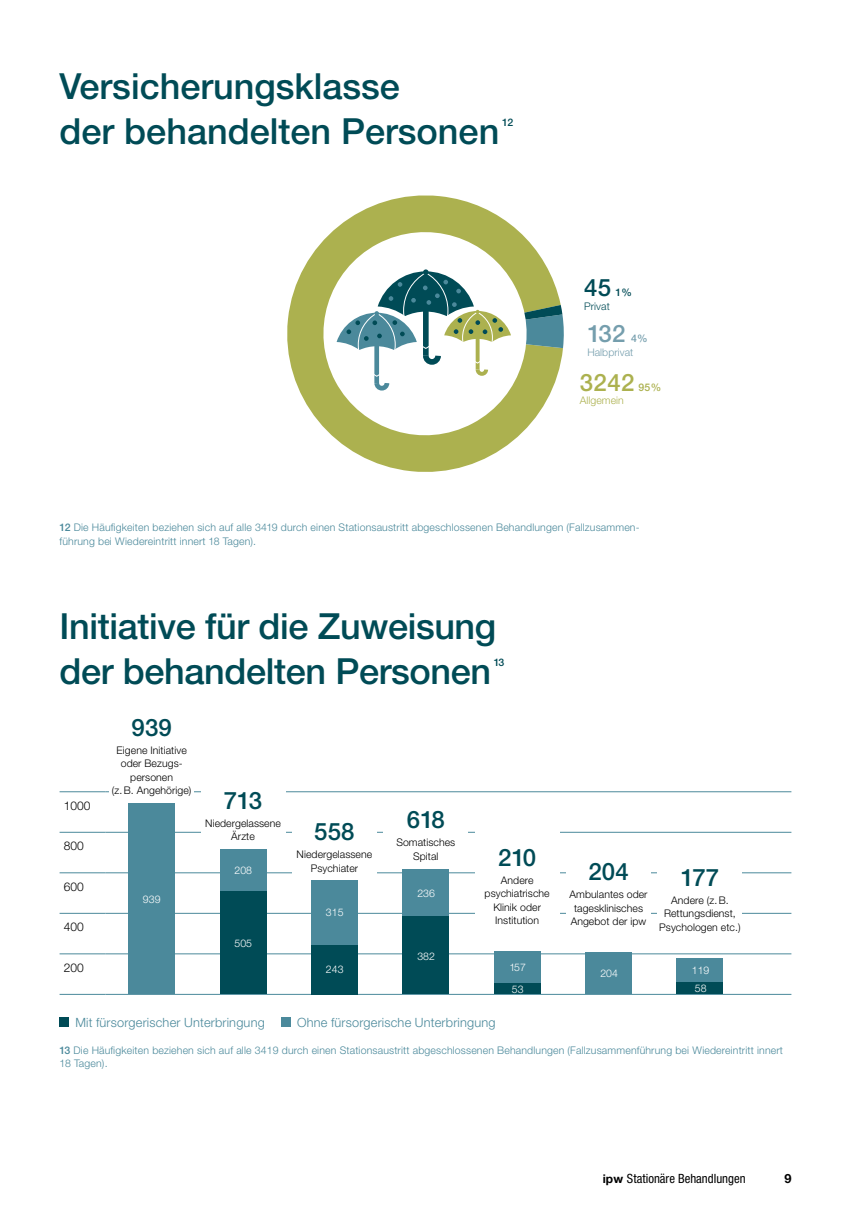
<style>
.page{position:relative;width:851px;height:1221px;background:#fff}
.page>*{position:absolute;margin:0;border:0;box-sizing:border-box;transform-origin:0 0}
.t1{font:500 36px/45px "Helvetica Neue LT Std";letter-spacing:-.01em;color:#004b56}
.t2{font:500 24px "Helvetica Neue LT Std";letter-spacing:.005em;color:#004b56}
.t3{font:500 24px "Helvetica Neue LT Std";color:#acb14f}
.t4{font:500 24px "Helvetica Neue LT Std";color:#759ead}
.t5{font:300 12.75px "Helvetica Neue LT Std";letter-spacing:.015em;color:#4b899b}
.t6{font:condensed 12.75px "Helvetica Neue LT Std";color:#000}
.t7{font:700 12.75px "Helvetica Neue LT Std";color:#000}
.t8{font:300 12px "Helvetica Neue LT Std";letter-spacing:-.005em;color:#000}
.t9{font:300 10.5px/13.5px "Helvetica Neue LT Std";letter-spacing:.015em;color:#4b899b}
.t10{font:300 10.5px/13.5px "Helvetica Neue LT Std";letter-spacing:.005em;color:#000;text-align:center}
.t11{font:300 10.5px "Helvetica Neue LT Std";letter-spacing:.005em;color:#fff}
.t12{font:300 10.5px "Helvetica Neue LT Std";letter-spacing:.005em;color:#759ead}
.t13{font:300 10.5px "Helvetica Neue LT Std";letter-spacing:.005em;color:#acb14f}
.t14{font:500 10.5px "Helvetica Neue LT Std";color:#004b56}
.t15{font:300 10.5px "Helvetica Neue LT Std";letter-spacing:.005em;color:#004b56}
.t16{font:500 10.5px "Helvetica Neue LT Std";color:#acb14f}
.t17{font:500 10.5px "Helvetica Neue LT Std";color:#759ead}
.s1{font-weight:500}
.s2{font-weight:700;font-stretch:normal;font-size:12px}
</style>
<div class="page">
<hr style="left:60px;top:872px;width:45px;height:1px;background:#4b899b">
<hr style="left:105px;top:872px;width:686px;height:1px;background:#4b899b">
<hr style="left:60px;top:913px;width:45px;height:1px;background:#4b899b">
<hr style="left:105px;top:913px;width:686px;height:1px;background:#4b899b">
<hr style="left:60px;top:953px;width:45px;height:1px;background:#4b899b">
<hr style="left:105px;top:953px;width:686px;height:1px;background:#4b899b">
<hr style="left:60px;top:994px;width:45px;height:1px;background:#4b899b">
<hr style="left:105px;top:994px;width:686px;height:1px;background:#4b899b">
<hr style="left:60px;top:832px;width:45px;height:1px;background:#4b899b">
<hr style="left:105px;top:832px;width:686px;height:1px;background:#4b899b">
<hr style="left:60px;top:791px;width:45px;height:1px;background:#4b899b">
<hr style="left:105px;top:791px;width:686px;height:1px;background:#4b899b">
<div style="left:60px;top:1017px;width:9px;height:9px;background:#004b56"></div>
<div style="left:281px;top:1017px;width:9px;height:9px;background:#4b899b"></div>
<div style="left:129px;top:803px;width:46px;height:191px;background:#4b899b"></div>
<div style="left:585px;top:952px;width:46px;height:42px;background:#4b899b"></div>
<div style="left:220px;top:849px;width:46px;height:42px;background:#4b899b"></div>
<div style="left:220px;top:891px;width:46px;height:103px;background:#004b56"></div>
<div style="left:311px;top:880px;width:46px;height:64px;background:#4b899b"></div>
<div style="left:311px;top:944px;width:46px;height:50px;background:#004b56"></div>
<div style="left:403px;top:868px;width:46px;height:48px;background:#4b899b"></div>
<div style="left:403px;top:916px;width:46px;height:78px;background:#004b56"></div>
<div style="left:494px;top:951px;width:46px;height:32px;background:#4b899b"></div>
<div style="left:494px;top:983px;width:46px;height:11px;background:#004b56"></div>
<div style="left:676px;top:958px;width:46px;height:24px;background:#4b899b"></div>
<div style="left:676px;top:982px;width:46px;height:12px;background:#004b56"></div>
<div style="left:110px;top:706px;width:84px;height:97px;background:#fff"></div>
<div style="left:201px;top:773px;width:84px;height:75px;background:#fff"></div>
<div style="left:292px;top:807px;width:84px;height:73px;background:#fff"></div>
<div style="left:383px;top:801px;width:85px;height:67px;background:#fff"></div>
<div style="left:475px;top:831px;width:84px;height:101px;background:#fff"></div>
<div style="left:566px;top:845px;width:84px;height:88px;background:#fff"></div>
<div style="left:657px;top:860px;width:85px;height:79px;background:#fff"></div>
<svg style="left:287px;top:195px;width:264px;height:277px"></svg>
<svg style="left:309px;top:218px;width:232px;height:231px;fill:#acb14f"></svg>
<svg style="left:336px;top:269px;width:228px;height:124px"></svg>
<h1 class="t1" style="left:60px;top:63px;width:441px">Versicherungsklasse<br>der behandelten Personen</h1>
<p class="t14" style="left:502px;top:116px;width:13px">12</p>
<h2 class="t2" style="left:584px;top:273px;width:29px">45</h2>
<p class="t14" style="left:615px;top:286px;width:18px">1%</p>
<p class="t15" style="left:584px;top:299px;width:27px">Privat</p>
<h2 class="t4" style="left:587px;top:319px;width:40px">132</h2>
<p class="t17" style="left:631px;top:332px;width:18px">4%</p>
<p class="t12" style="left:587px;top:345px;width:47px">Halbprivat</p>
<h2 class="t3" style="left:580px;top:368px;width:56px">3242</h2>
<p class="t16" style="left:638px;top:381px;width:24px">95%</p>
<p class="t13" style="left:580px;top:394px;width:45px">Allgemein</p>
<p class="t9" style="left:60px;top:520px;width:580px"><span class="s1">12</span> Die Häufigkeiten beziehen sich auf alle 3419 durch einen Stationsaustritt abgeschlossenen Behandlungen (Fallzusammen&shy;führung bei Wiedereintritt innert 18 Tagen).</p>
<h1 class="t1" style="left:60px;top:603px;width:438px">Initiative für die Zuweisung der behandelten Personen</h1>
<p class="t14" style="left:493px;top:656px;width:12px">13</p>
<p class="t8" style="left:64px;top:798px;width:28px">1000</p>
<p class="t8" style="left:64px;top:838px;width:21px">800</p>
<p class="t8" style="left:64px;top:879px;width:21px">600</p>
<p class="t8" style="left:64px;top:919px;width:21px">400</p>
<p class="t8" style="left:64px;top:960px;width:21px">200</p>
<h2 class="t2" style="left:131px;top:713px;width:42px">939</h2>
<p class="t10" style="left:112px;top:743px;width:81px">Eigene Initiative oder Bezugs&shy;personen<br>(z.B. Angehörige)</p>
<p class="t11" style="left:143px;top:892px;width:19px">939</p>
<h2 class="t2" style="left:224px;top:786px;width:40px">713</h2>
<p class="t10" style="left:205px;top:816px;width:77px">Niedergelassene<br>Ärzte</p>
<h2 class="t2" style="left:314px;top:817px;width:42px">558</h2>
<p class="t10" style="left:296px;top:847px;width:77px">Niedergelassene<br>Psychiater</p>
<p class="t11" style="left:234px;top:864px;width:19px">208</p>
<p class="t11" style="left:234px;top:936px;width:19px">505</p>
<p class="t11" style="left:326px;top:905px;width:19px">315</p>
<p class="t11" style="left:326px;top:962px;width:19px">243</p>
<h2 class="t2" style="left:407px;top:805px;width:39px">618</h2>
<p class="t10" style="left:396px;top:835px;width:60px">Somatisches<br>Spital</p>
<h2 class="t2" style="left:498px;top:842px;width:39px">210</h2>
<p class="t10" style="left:484px;top:872px;width:67px">Andere psychiatrische<br>Klinik oder<br>Institution</p>
<p class="t11" style="left:417px;top:887px;width:19px">236</p>
<p class="t11" style="left:417px;top:949px;width:19px">382</p>
<p class="t11" style="left:509px;top:960px;width:18px">157</p>
<p class="t11" style="left:511px;top:982px;width:13px">53</p>
<h2 class="t2" style="left:588px;top:857px;width:42px">204</h2>
<p class="t10" style="left:569px;top:887px;width:79px">Ambulantes oder tagesklinisches<br>Angebot der ipw</p>
<h2 class="t2" style="left:680px;top:863px;width:40px">177</h2>
<p class="t10" style="left:659px;top:892px;width:83px">Andere (z.B.<br>Rettungsdienst,<br>Psychologen etc.)</p>
<p class="t11" style="left:600px;top:967px;width:19px">204</p>
<p class="t11" style="left:691px;top:963px;width:19px">119</p>
<p class="t11" style="left:694px;top:982px;width:13px">58</p>
<p class="t5" style="left:75px;top:1014px;width:191px">Mit fürsorgerischer Unterbringung</p>
<p class="t5" style="left:297px;top:1014px;width:200px">Ohne fürsorgerische Unterbringung</p>
<p class="t9" style="left:60px;top:1042px;width:724px"><span class="s1">13</span> Die Häufigkeiten beziehen sich auf alle 3419 durch einen Stationsaustritt abgeschlossenen Behandlungen (Fallzusammenführung bei Wiedereintritt innert<br>18 Tagen).</p>
<p class="t6" style="left:602px;top:1170px;width:144px"><span class="s2">ipw</span> Stationäre Behandlungen</p>
<p class="t7" style="left:784px;top:1170px;width:9px">9</p>
</div>
